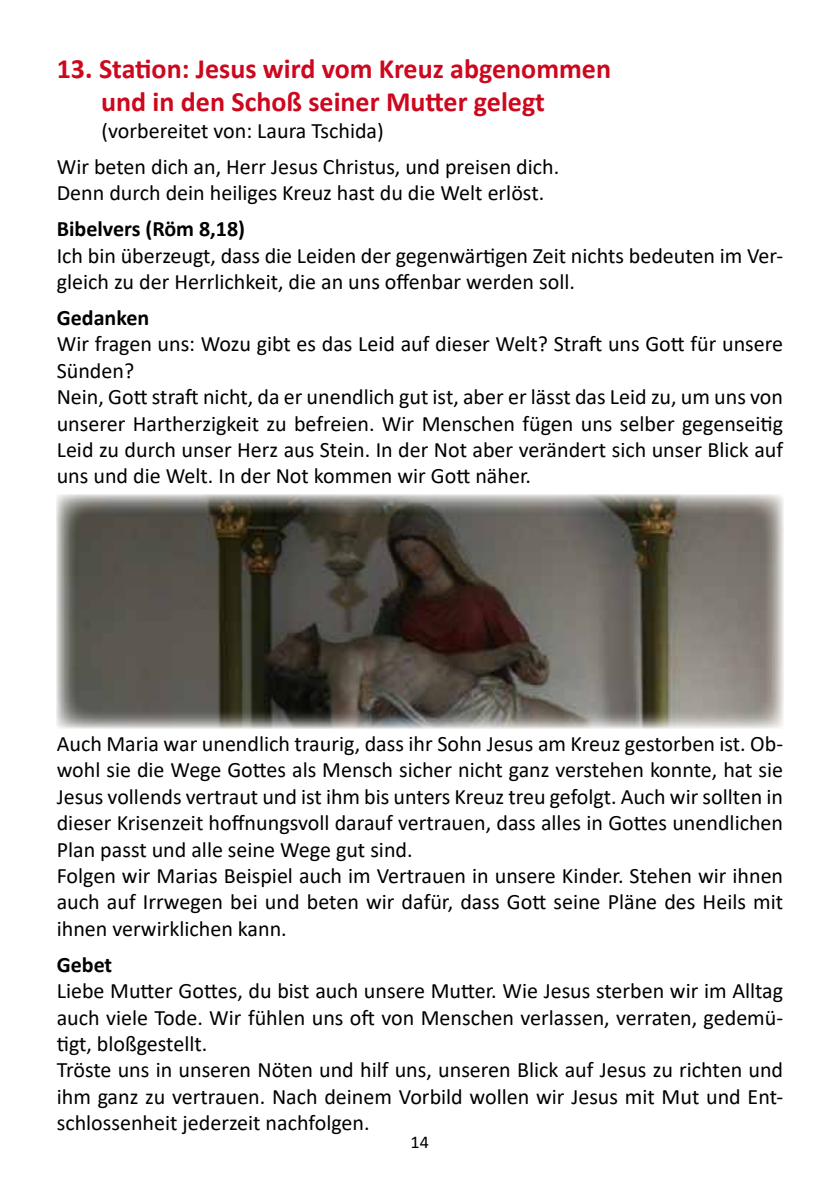
<style>
.page{position:relative;width:840px;height:1191px;background:#fff}
.page>*{position:absolute;margin:0;border:0;box-sizing:border-box;transform-origin:0 0}
.t1{font:700 28px/33.6px "Calibri";color:#cd071e}
.t2{font:22px/26.4px "Calibri";color:#000}
.t3{font:700 22px "Calibri";color:#000}
.t4{font:18px "Calibri";color:#000}
</style>
<div class="page">
<img style="left:57px;top:495px;width:725px;height:234px">
<p class="t1" style="left:101px;top:51px;width:511px;text-indent:-44px">13. Station: Jesus wird vom Kreuz abgenommen und in den Schoß seiner Mutter gelegt</p>
<p class="t2" style="left:57px;top:112px;width:503px;line-height:36px;text-indent:45px">(vorbereitet von: Laura Tschida)<br>Wir beten dich an, Herr Jesus Christus, und preisen dich.</p>
<p class="t2" style="left:57px;top:179px;width:488px">Denn durch dein heiliges Kreuz hast du die Welt erlöst.</p>
<p class="t3" style="left:57px;top:213px;width:190px">Bibelvers (Röm 8,18)</p>
<p class="t2" style="left:57px;top:241px;width:727px">Ich bin überzeugt, dass die Leiden der gegenwärtigen Zeit nichts bedeuten im Ver&shy;gleich zu der Herrlichkeit, die an uns offenbar werden soll.</p>
<p class="t3" style="left:57px;top:302px;width:94px">Gedanken</p>
<p class="t2" style="left:57px;top:330px;width:727px">Wir fragen uns: Wozu gibt es das Leid auf dieser Welt? Straft uns Gott für unsere Sünden?<br>Nein, Gott straft nicht, da er unendlich gut ist, aber er lässt das Leid zu, um uns von unserer Hartherzigkeit zu befreien. Wir Menschen fügen uns selber gegenseitig Leid zu durch unser Herz aus Stein. In der Not aber verändert sich unser Blick auf uns und die Welt. In der Not kommen wir Gott näher.</p>
<p class="t2" style="left:57px;top:730px;width:727px">Auch Maria war unendlich traurig, dass ihr Sohn Jesus am Kreuz gestorben ist. Ob&shy;wohl sie die Wege Gottes als Mensch sicher nicht ganz verstehen konnte, hat sie Jesus vollends vertraut und ist ihm bis unters Kreuz treu gefolgt. Auch wir sollten in dieser Krisenzeit hoffnungsvoll darauf vertrauen, dass alles in Gottes unendlichen Plan passt und alle seine Wege gut sind.<br>Folgen wir Marias Beispiel auch im Vertrauen in unsere Kinder. Stehen wir ihnen auch auf Irrwegen bei und beten wir dafür, dass Gott seine Pläne des Heils mit ihnen verwirklichen kann.</p>
<p class="t3" style="left:57px;top:949px;width:57px">Gebet</p>
<p class="t2" style="left:57px;top:977px;width:727px">Liebe Mutter Gottes, du bist auch unsere Mutter. Wie Jesus sterben wir im Alltag auch viele Tode. Wir fühlen uns oft von Menschen verlassen, verraten, gedemü&shy;tigt, bloßgestellt.<br>Tröste uns in unseren Nöten und hilf uns, unseren Blick auf Jesus zu richten und ihm ganz zu vertrauen. Nach deinem Vorbild wollen wir Jesus mit Mut und Ent&shy;schlossenheit jederzeit nachfolgen.</p>
<p class="t4" style="left:410px;top:1129px;width:20px">14</p>
</div>
